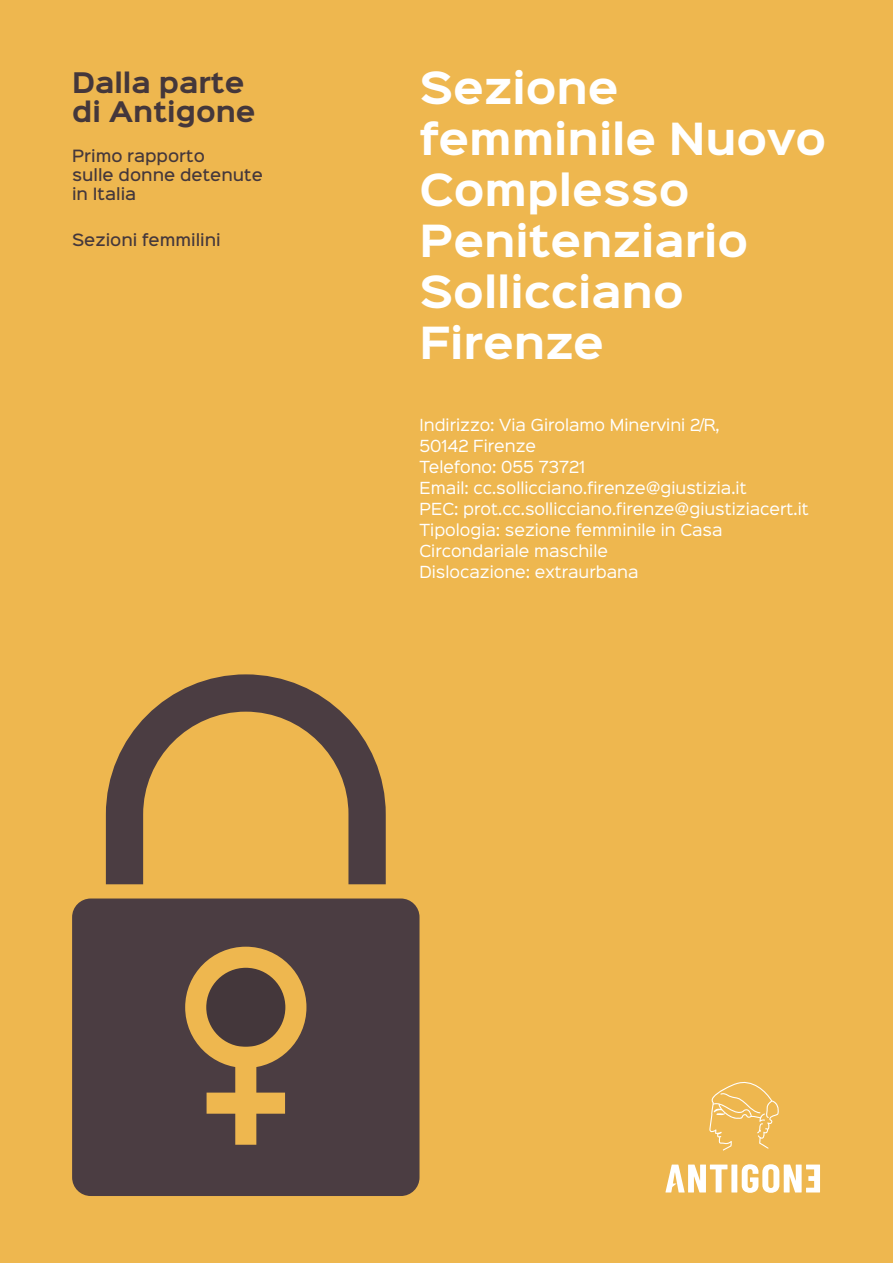
<style>
.page{position:relative;width:893px;height:1263px;background:#eeb74f}
.page>*{position:absolute;margin:0;border:0;box-sizing:border-box;transform-origin:0 0}
.t1{font:700 39.9px/50.8px "Sinkin Sans 700";color:#fff}
.t2{font:700 25.65px "Sinkin Sans 700";color:#44373b}
.t3{font:500 15.3px "Sinkin Sans 500";color:#44373b}
.t4{font:15px/21px "Sinkin Sans 400";color:#fff}
</style>
<div class="page">
<svg style="left:665px;top:1164px;width:155px;height:29px"></svg>
<svg style="left:709px;top:1081px;width:70px;height:70px"></svg>
<div style="left:72px;top:898px;width:347px;height:298px;background:#4b3d42;border-radius:19px"></div>
<svg style="left:106px;top:674px;width:280px;height:210px"></svg>
<svg style="left:196px;top:957px;width:100px;height:100px"></svg>
<div style="left:185px;top:947px;width:121px;height:121px;border:21px solid #eeb74f;border-radius:50%"></div>
<div style="left:235px;top:1047px;width:21px;height:98px;background:#eeb74f"></div>
<div style="left:207px;top:1092px;width:78px;height:22px;background:#eeb74f"></div>
<p class="t2" style="left:72px;top:69px;width:174px">Dalla parte</p>
<p class="t2" style="left:72px;top:98px;width:185px">di Antigone</p>
<p class="t3" style="left:72px;top:142px;width:134px">Primo rapporto</p>
<p class="t3" style="left:72px;top:162px;width:192px">sulle donne detenute</p>
<p class="t3" style="left:72px;top:181px;width:66px">in Italia</p>
<p class="t3" style="left:72px;top:227px;width:150px">Sezioni femmilini</p>
<p class="t1" style="left:419px;top:65px;width:408px">Sezione femminile Nuovo<br>Complesso<br>Penitenziario<br>Sollicciano<br>Firenze</p>
<p class="t4" style="left:419px;top:413px;width:302px">Indirizzo: Via Girolamo Minervini 2/R,</p>
<p class="t4" style="left:419px;top:434px;width:118px">50142 Firenze</p>
<p class="t4" style="left:419px;top:455px;width:167px">Telefono: 055 73721</p>
<p class="t4" style="left:419px;top:476px;width:329px">Email: cc.sollicciano.firenze@giustizia.it</p>
<p class="t4" style="left:419px;top:497px;width:391px">PEC: prot.cc.sollicciano.firenze@giustiziacert.it</p>
<p class="t4" style="left:419px;top:518px;width:305px">Tipologia: sezione femminile in Casa<br>Circondariale maschile</p>
<p class="t4" style="left:419px;top:560px;width:220px">Dislocazione: extraurbana</p>
</div>
